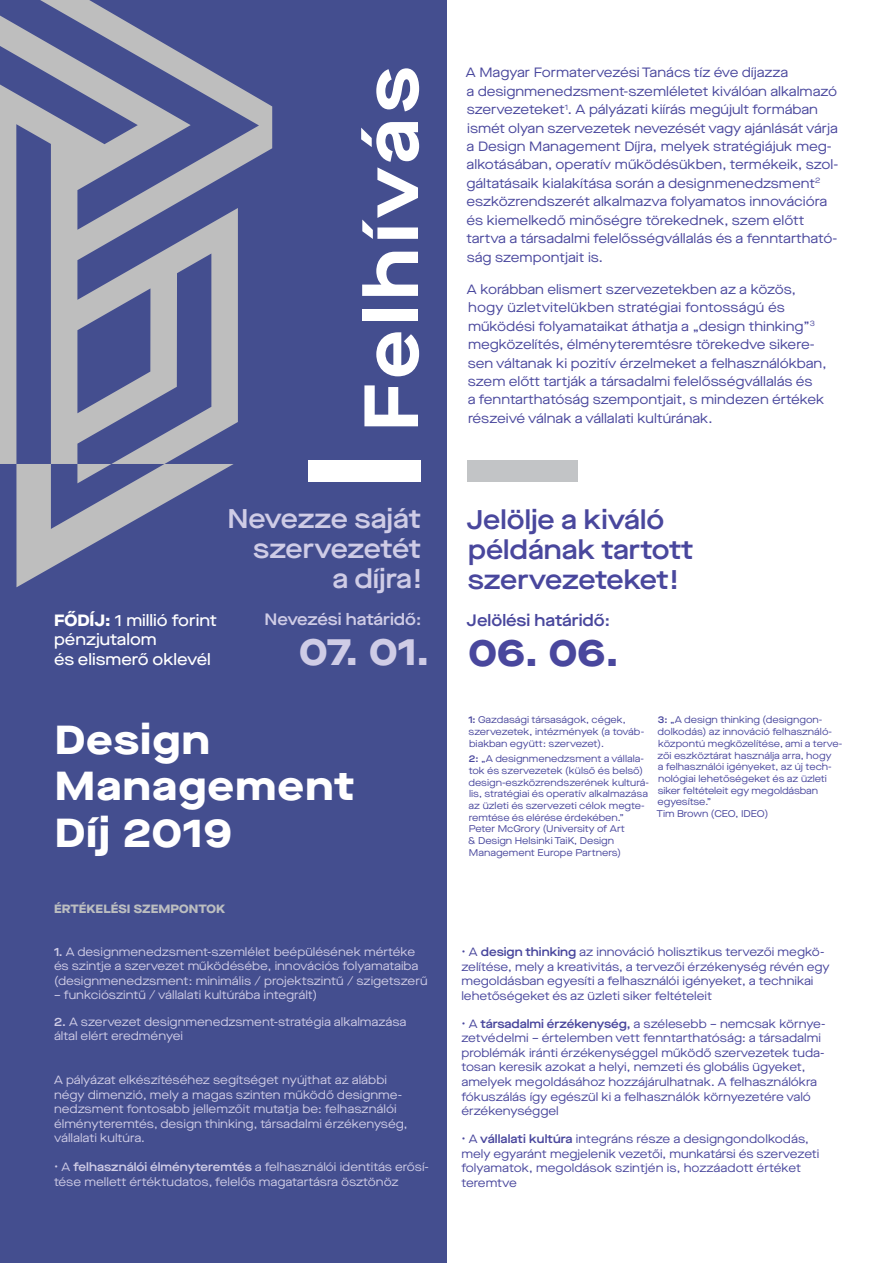
<style>
.page{position:relative;width:893px;height:1263px;background:#fff}
.page>*{position:absolute;margin:0;border:0;box-sizing:border-box;transform-origin:0 0}
.t1{font:700 76.5px "Maison Neue Extended";letter-spacing:.075em;color:#fff}
.t2{font:800 40.5px/46.5px "Maison Neue Extended";letter-spacing:.04em;color:#fff}
.t3{font:800 38.25px "Maison Neue Extended";color:#49479d}
.t4{font:800 38.25px "Maison Neue Extended";color:#cfcce6}
.t5{font:600 27px/30px "Maison Neue Extended";color:#49479d}
.t6{font:600 27px/30px "Maison Neue Extended";letter-spacing:-.01em;color:#cfcce6;text-align:right}
.t7{font:600 16.5px "Maison Neue Extended";color:#49479d}
.t8{font:600 16.5px "Maison Neue Extended";letter-spacing:-.005em;color:#cfcce6}
.t9{font:500 16.35px/19.5px "Maison Neue Extended";color:#fff}
.t10{font:13.5px/18.5px "Maison Neue Extended";color:#49479d}
.t11{font:12px/14.5px "Maison Neue Extended";color:#49479d}
.t12{font:12px/14.5px "Maison Neue Extended";color:#cfcce6}
.t13{font:800 12px "Maison Neue Extended";letter-spacing:.005em;color:#bcbec0}
.t14{font:9.75px/11.7px "Maison Neue Extended";color:#49479d}
.s1{font-weight:800}
.s2{font-weight:600}
</style>
<div class="page">
<div style="left:0;top:0;width:446px;height:1263px;background:#444e8f"></div>
<div style="left:467px;top:461px;width:111px;height:21px;background:#c2c4c6"></div>
<div style="left:309px;top:460px;width:112px;height:22px;background:#fff"></div>
<svg style="left:0;top:0;width:272px;height:587px"></svg>
<h1 class="t1" style="left:337px;top:432px;width:366px;rotate:-90deg">Felhívás</h1>
<p class="t9" style="left:54px;top:610px;width:164px"><span class="s1">FŐDÍJ:</span> 1 millió forint pénzjutalom<br>és elismerő oklevél</p>
<h3 class="t6" style="left:227px;top:503px;width:197px">Nevezze saját szervezetét<br>a díjra!</h3>
<p class="t8" style="left:265px;top:608px;width:158px">Nevezési határidő:</p>
<h3 class="t4" style="left:300px;top:623px;width:131px">07. 01.</h3>
<p class="t10" style="left:466px;top:63px;width:374px">A Magyar Formatervezési Tanács tíz éve díjazza<br>a designmenedzsment-szemléletet kiválóan alkalmazó szervezeteket<sup>1</sup>. A pályázati kiírás megújult formában ismét olyan szervezetek nevezését vagy ajánlását várja a Design Management Díjra, melyek stratégiájuk meg&shy;alkotásában, operatív működésükben, termékeik, szol&shy;gáltatásaik kialakítása során a designmenedzsment<sup>2 </sup>eszközrendszerét alkalmazva folyamatos innovációra és kiemelkedő minőségre törekednek, szem előtt tartva a társadalmi felelősségvállalás és a fenntartható&shy;ság szempontjait is.</p>
<p class="t10" style="left:467px;top:280px;width:361px">A korábban elismert szervezetekben az a közös, hogy üzletvitelükben stratégiai fontosságú és működési folyamataikat áthatja a „design thinking”<sup>3 </sup>megközelítés, élményteremtésre törekedve sikere&shy;sen váltanak ki pozitív érzelmeket a felhasználókban, szem előtt tartják a társadalmi felelősségvállalás és<br>a fenntarthatóság szempontjait, s mindezen értékek részeivé válnak a vállalati kultúrának.</p>
<h3 class="t5" style="left:466px;top:504px;width:229px">Jelölje a kiváló példának tartott szervezeteket!</h3>
<p class="t7" style="left:467px;top:609px;width:145px">Jelölési határidő:</p>
<h3 class="t3" style="left:469px;top:624px;width:151px">06. 06.</h3>
<h2 class="t2" style="left:55px;top:715px;width:301px">Design<br>Management<br>Díj 2019</h2>
<p class="t14" style="left:468px;top:714px;width:177px"><span class="s2">1:</span> Gazdasági társaságok, cégek, szervezetek, intézmények (a továb&shy;biakban együtt: szervezet).</p>
<p class="t14" style="left:468px;top:753px;width:182px"><span class="s2">2:</span> „A designmenedzsment a vállala&shy;tok és szervezetek (külső és belső) design-eszközrendszerének kulturá&shy;lis, stratégiai és operatív alkalmazása az üzleti és szervezeti célok megte&shy;remtése és elérése érdekében.” Peter McGrory (University of Art<br>&amp; Design Helsinki TaiK, Design Management Europe Partners)</p>
<p class="t14" style="left:657px;top:714px;width:187px"><span class="s2">3:</span> „A design thinking (designgon&shy;dolkodás) az innováció felhasználó&shy;központú megközelítése, ami a terve&shy;zői eszköztárat használja arra, hogy<br>a felhasználói igényeket, az új tech&shy;nológiai lehetőségeket és az üzleti siker feltételeit egy megoldásban egyesítse.”<br>Tim Brown (CEO, IDEO)</p>
<p class="t13" style="left:54px;top:900px;width:172px">ÉRTÉKELÉSI SZEMPONTOK</p>
<p class="t12" style="left:54px;top:944px;width:375px"><span class="s2">1.</span> A designmenedzsment-szemlélet beépülésének mértéke és szintje a szervezet működésébe, innovációs folyamataiba (designmenedzsment: minimális / projektszintű / szigetszerű</p>
<p class="t12" style="left:54px;top:988px;width:265px">– funkciószintű / vállalati kultúrába integrált)</p>
<p class="t12" style="left:54px;top:1014px;width:354px"><span class="s2">2.</span> A szervezet designmenedzsment-stratégia alkalmazása által elért eredményei</p>
<p class="t12" style="left:54px;top:1072px;width:355px">A pályázat elkészítéséhez segítséget nyújthat az alábbi négy dimenzió, mely a magas szinten működő designme&shy;nedzsment fontosabb jellemzőit mutatja be: felhasználói élményteremtés, design thinking, társadalmi érzékenység, vállalati kultúra.</p>
<p class="t12" style="left:54px;top:1160px;width:376px">• A <span class="s2">felhasználói élményteremtés</span> a felhasználói identitás erősí&shy;tése mellett értéktudatos, felelős magatartásra ösztönöz</p>
<p class="t11" style="left:461px;top:944px;width:370px">• A <span class="s2">design thinking</span> az innováció holisztikus tervezői megkö&shy;zelítése, mely a kreativitás, a tervezői érzékenység révén egy megoldásban egyesíti a felhasználói igényeket, a technikai lehetőségeket és az üzleti siker feltételeit</p>
<p class="t11" style="left:461px;top:1016px;width:365px">• A <span class="s2">társadalmi érzékenység,</span> a szélesebb – nemcsak környe&shy;zetvédelmi – értelemben vett fenntarthatóság: a társadalmi problémák iránti érzékenységgel működő szervezetek tuda&shy;tosan keresik azokat a helyi, nemzeti és globális ügyeket, amelyek megoldásához hozzájárulhatnak. A felhasználókra fókuszálás így egészül ki a felhasználók környezetére való érzékenységgel</p>
<p class="t11" style="left:461px;top:1131px;width:360px">• A <span class="s2">vállalati kultúra</span> integráns része a designgondolkodás, mely egyaránt megjelenik vezetői, munkatársi és szervezeti folyamatok, megoldások szintjén is, hozzáadott értéket teremtve</p>
</div>
